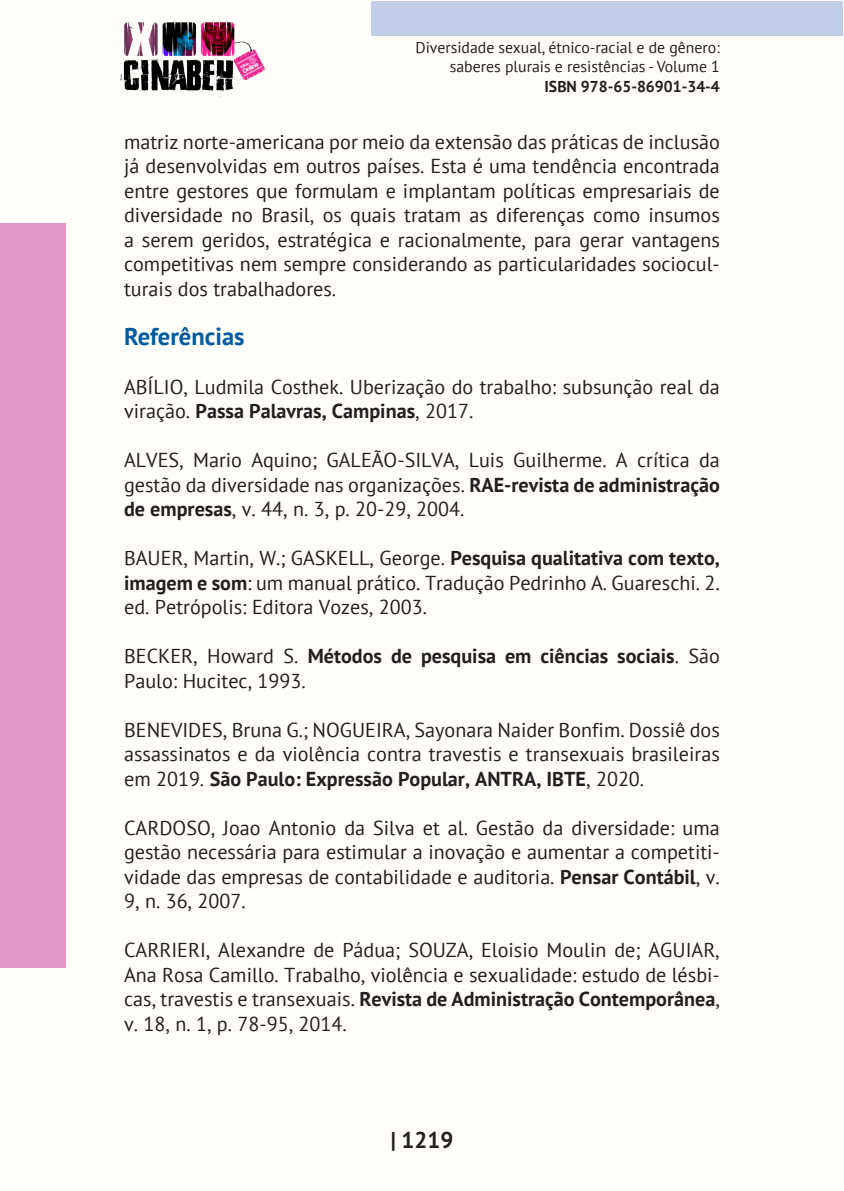
<style>
.page{position:relative;width:844px;height:1191px;background:#fff}
.page>*{position:absolute;margin:0;border:0;box-sizing:border-box;transform-origin:0 0}
._9_SUBTÍTULOS{font:700 24.5px "PT Sans";color:#015b9e}
.t1{font:700 22.75px "PT Sans";color:#231f20}
._11_REFERENCIAS{font:20.12px/24.5px "PT Sans";color:#231f20;text-align:justify}
._8_CORPO{font:20.12px/24.5px "PT Sans";color:#231f20;text-align:justify}
.t2{font:15.75px/18.9px "PT Sans";color:#231f20;text-align:right}
.t3{font:700 15.75px "PT Sans";color:#231f20}
.s1{font-weight:700}
</style>
<div class="page">
<div style="left:0;top:0;width:843px;height:1191px;background:#fffefa"></div>
<div style="left:371px;top:1px;width:471px;height:35px;background:#c2cde7"></div>
<div style="left:0;top:223px;width:65px;height:744px;background:#e198c7"></div>
<img style="left:120px;top:22px;width:144px;height:75px">
<p class="t2" style="left:415px;top:38px;width:306px">Diversidade sexual, étnico-racial e de gênero: saberes plurais e resistências - Volume 1</p>
<p class="t3" style="left:544px;top:76px;width:177px">ISBN 978-65-86901-34-4</p>
<p class="_8_CORPO" style="left:124px;top:129px;width:597px">matriz norte-americana por meio da extensão das práticas de inclusão já desenvolvidas em outros países. Esta é uma tendência encontrada entre gestores que formulam e implantam políticas empresariais de diversidade no Brasil, os quais tratam as diferenças como insumos a serem geridos, estratégica e racionalmente, para gerar vantagens competitivas nem sempre considerando as particularidades sociocul&shy;turais dos trabalhadores.</p>
<p class="_9_SUBTÍTULOS" style="left:124px;top:320px;width:122px">Referências</p>
<p class="_11_REFERENCIAS" style="left:124px;top:374px;width:597px">ABÍLIO, Ludmila Costhek. Uberização do trabalho: subsunção real da viração. <span class="s1">Passa Palavras, Campinas</span>, 2017.</p>
<p class="_11_REFERENCIAS" style="left:124px;top:447px;width:597px">ALVES, Mario Aquino; GALEÃO-SILVA, Luis Guilherme. A crítica da gestão da diversidade nas organizações. <span class="s1">RAE-revista de administração de empresas</span>, v. 44, n. 3, p. 20-29, 2004.</p>
<p class="_11_REFERENCIAS" style="left:124px;top:545px;width:597px">BAUER, Martin, W.; GASKELL, George. <span class="s1">Pesquisa qualitativa com texto, imagem e som</span>: um manual prático. Tradução Pedrinho A. Guareschi. 2. ed. Petrópolis: Editora Vozes, 2003.</p>
<p class="_11_REFERENCIAS" style="left:124px;top:643px;width:597px">BECKER, Howard S. <span class="s1">Métodos de pesquisa em ciências sociais</span>. São<br>Paulo: Hucitec, 1993.</p>
<p class="_11_REFERENCIAS" style="left:124px;top:717px;width:597px">BENEVIDES, Bruna G.; NOGUEIRA, Sayonara Naider Bonfim. Dossiê dos assassinatos e da violência contra travestis e transexuais brasileiras em 2019. <span class="s1">São Paulo: Expressão Popular, ANTRA, IBTE</span>, 2020.</p>
<p class="_11_REFERENCIAS" style="left:124px;top:815px;width:597px">CARDOSO, Joao Antonio da Silva et al. Gestão da diversidade: uma gestão necessária para estimular a inovação e aumentar a competiti&shy;vidade das empresas de contabilidade e auditoria. <span class="s1">Pensar Contábil</span>, v.<br>9, n. 36, 2007.</p>
<p class="_11_REFERENCIAS" style="left:124px;top:937px;width:597px">CARRIERI, Alexandre de Pádua; SOUZA, Eloisio Moulin de; AGUIAR, Ana Rosa Camillo. Trabalho, violência e sexualidade: estudo de lésbi&shy;cas, travestis e transexuais. <span class="s1">Revista de Administração Contemporânea</span>, v. 18, n. 1, p. 78-95, 2014.</p>
<p class="t1" style="left:390px;top:1125px;width:64px">| 1219</p>
</div>
